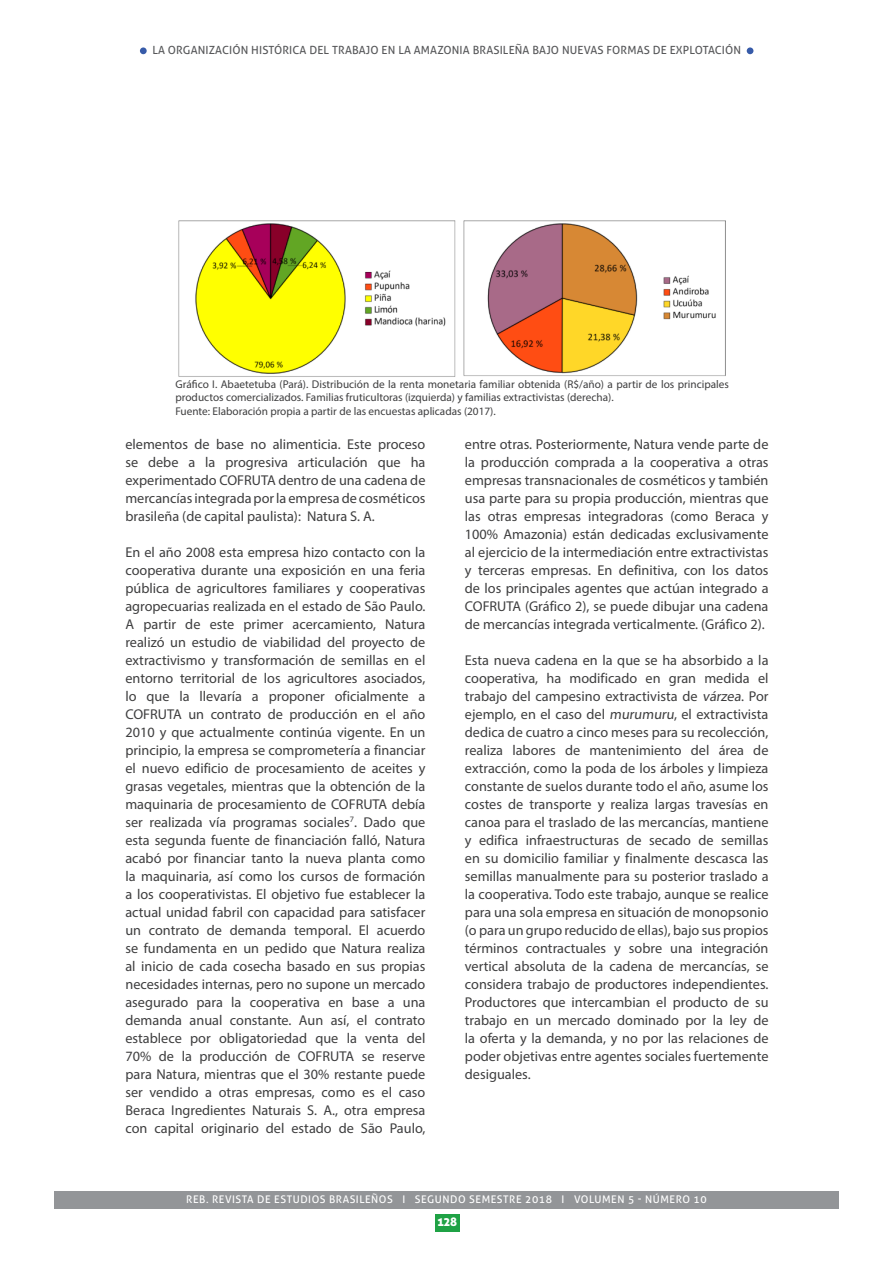
<style>
.page{position:relative;width:893px;height:1263px;background:#fff}
.page>*{position:absolute;margin:0;border:0;box-sizing:border-box;transform-origin:0 0}
.t1{font:14.25px/18px "Myriad Pro";color:#3e3e3f;text-align:justify}
.t2{font:12px "Aller Display";color:#fff}
.t3{font:11.25px/13.5px "Myriad Pro";color:#3e3e3f}
.t4{font:11.25px "Aller";letter-spacing:.01em;color:#57585a}
.t5{font:10.5px "Aller";letter-spacing:.05em;color:#fff}
</style>
<div class="page">
<div style="left:54px;top:1191px;width:785px;height:18px;background:#939598"></div>
<div style="left:435px;top:1214px;width:24px;height:17px;background:#1fa245"></div>
<div style="left:140px;top:47px;width:7px;height:7px;background:#375ba9;border-radius:50%"></div>
<div style="left:747px;top:47px;width:6px;height:7px;background:#375ba9;border-radius:50%"></div>
<img style="left:178px;top:220px;width:548px;height:157px">
<p class="t4" style="left:152px;top:43px;width:590px">LA ORGANIZACIÓN HISTÓRICA DEL TRABAJO EN LA AMAZONIA BRASILEÑA BAJO NUEVAS FORMAS DE EXPLOTACIÓN</p>
<p class="t3" style="left:176px;top:377px;width:555px">Gráfico I. Abaetetuba (Pará). Distribución de la renta monetaria familiar obtenida (R$/año) a partir de los principales productos comercializados. Familias fruticultoras (izquierda) y familias extractivistas (derecha).</p>
<p class="t3" style="left:176px;top:404px;width:322px">Fuente: Elaboración propia a partir de las encuestas aplicadas (2017).</p>
<p class="t1" style="left:125px;top:435px;width:302px">elementos de base no alimenticia. Este proceso se debe a la progresiva articulación que ha experimentado COFRUTA dentro de una cadena de mercancías integrada por la empresa de cosméticos brasileña (de capital paulista): Natura S. A.</p>
<p class="t1" style="left:125px;top:543px;width:302px">En el año 2008 esta empresa hizo contacto con la cooperativa durante una exposición en una feria pública de agricultores familiares y cooperativas agropecuarias realizada en el estado de São Paulo.<br>A partir de este primer acercamiento, Natura realizó un estudio de viabilidad del proyecto de extractivismo y transformación de semillas en el entorno territorial de los agricultores asociados, lo que la llevaría a proponer oficialmente a COFRUTA un contrato de producción en el año 2010 y que actualmente continúa vigente. En un principio, la empresa se comprometería a financiar el nuevo edificio de procesamiento de aceites y grasas vegetales, mientras que la obtención de la maquinaria de procesamiento de COFRUTA debía ser realizada vía programas sociales<sup>7</sup>. Dado que esta segunda fuente de financiación falló, Natura acabó por financiar tanto la nueva planta como la maquinaria, así como los cursos de formación a los cooperativistas. El objetivo fue establecer la actual unidad fabril con capacidad para satisfacer un contrato de demanda temporal. El acuerdo se fundamenta en un pedido que Natura realiza al inicio de cada cosecha basado en sus propias necesidades internas, pero no supone un mercado asegurado para la cooperativa en base a una demanda anual constante. Aun así, el contrato establece por obligatoriedad que la venta del 70% de la producción de COFRUTA se reserve para Natura, mientras que el 30% restante puede ser vendido a otras empresas, como es el caso Beraca Ingredientes Naturais S. A., otra empresa con capital originario del estado de São Paulo,</p>
<p class="t1" style="left:465px;top:435px;width:305px">entre otras. Posteriormente, Natura vende parte de la producción comprada a la cooperativa a otras empresas transnacionales de cosméticos y también usa parte para su propia producción, mientras que las otras empresas integradoras (como Beraca y 100% Amazonia) están dedicadas exclusivamente al ejercicio de la intermediación entre extractivistas y terceras empresas. En definitiva, con los datos de los principales agentes que actúan integrado a COFRUTA (Gráfico 2), se puede dibujar una cadena de mercancías integrada verticalmente. (Gráfico 2).</p>
<p class="t1" style="left:465px;top:651px;width:305px">Esta nueva cadena en la que se ha absorbido a la cooperativa, ha modificado en gran medida el trabajo del campesino extractivista de várzea. Por ejemplo, en el caso del murumuru, el extractivista dedica de cuatro a cinco meses para su recolección, realiza labores de mantenimiento del área de extracción, como la poda de los árboles y limpieza constante de suelos durante todo el año, asume los costes de transporte y realiza largas travesías en canoa para el traslado de las mercancías, mantiene y edifica infraestructuras de secado de semillas en su domicilio familiar y finalmente descasca las semillas manualmente para su posterior traslado a la cooperativa. Todo este trabajo, aunque se realice para una sola empresa en situación de monopsonio (o para un grupo reducido de ellas), bajo sus propios términos contractuales y sobre una integración vertical absoluta de la cadena de mercancías, se considera trabajo de productores independientes.<br>Productores que intercambian el producto de su trabajo en un mercado dominado por la ley de la oferta y la demanda, y no por las relaciones de poder objetivas entre agentes sociales fuertemente desiguales.</p>
<p class="t5" style="left:186px;top:1193px;width:522px">REB. REVISTA DE ESTUDIOS BRASILEÑOS I SEGUNDO SEMESTRE 2018 I VOLUMEN 5 - NÚMERO 10</p>
<p class="t2" style="left:437px;top:1214px;width:21px">128</p>
</div>
